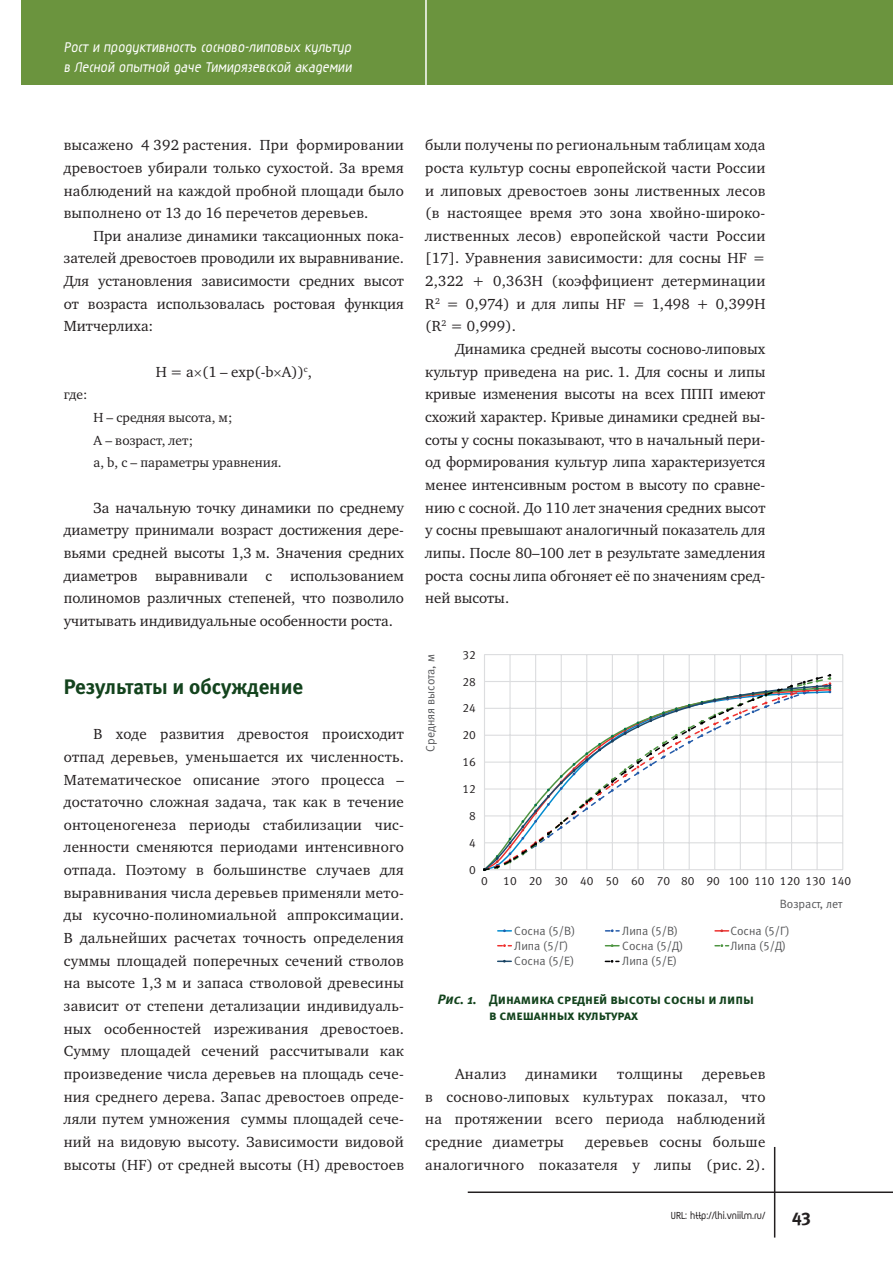
<style>
.page{position:relative;width:893px;height:1263px;background:#fff}
.page>*{position:absolute;margin:0;border:0;box-sizing:border-box;transform-origin:0 0}
.Zag_2{font:21px "Meta Bold LFC";color:#13431d}
.t1{font:18px "Meta Bold C";color:#231f20}
.t2{font:700 16.5px/19.8px "Magic C";color:#fff}
.Text{font:15px/22.6px "Charter C";letter-spacing:.015em;color:#231f20;text-align:justify}
.Text-2{font:13.5px "Charter C";color:#231f20}
.Ris_Zag{font:13.5px/16.2px "Meta Bold Caps C";color:#13431d}
.t3{font:12px "Meta Normal LFC";color:#57585a}
.t4{font:12px "Meta Normal LFC";color:#231f20}
.t5{font:700 12px "Magic C";color:#231f20}
.s1{font-style:italic}
</style>
<div class="page">
<div style="left:21px;top:0;width:872px;height:85px;background:#6b943e"></div>
<hr style="left:425px;top:0;width:2px;height:85px;background:#fff">
<hr style="left:468px;top:1191px;width:425px;height:2px;background:#231f20">
<hr style="left:774px;top:1147px;width:1px;height:90px;background:#231f20">
<hr style="left:484px;top:842px;width:359px;height:1px;background:#dcdddf">
<hr style="left:484px;top:815px;width:359px;height:1px;background:#dcdddf">
<hr style="left:484px;top:788px;width:359px;height:1px;background:#dcdddf">
<hr style="left:484px;top:761px;width:359px;height:2px;background:#dcdddf">
<hr style="left:484px;top:735px;width:359px;height:1px;background:#dcdddf">
<hr style="left:484px;top:708px;width:359px;height:1px;background:#dcdddf">
<hr style="left:484px;top:681px;width:359px;height:1px;background:#dcdddf">
<hr style="left:484px;top:654px;width:359px;height:1px;background:#dcdddf">
<hr style="left:509px;top:655px;width:2px;height:215px;background:#dcdddf">
<hr style="left:535px;top:655px;width:1px;height:215px;background:#dcdddf">
<hr style="left:561px;top:655px;width:1px;height:215px;background:#dcdddf">
<hr style="left:586px;top:655px;width:1px;height:215px;background:#dcdddf">
<hr style="left:612px;top:655px;width:1px;height:215px;background:#dcdddf">
<hr style="left:637px;top:655px;width:2px;height:215px;background:#dcdddf">
<hr style="left:663px;top:655px;width:1px;height:215px;background:#dcdddf">
<hr style="left:689px;top:655px;width:1px;height:215px;background:#dcdddf">
<hr style="left:714px;top:655px;width:1px;height:215px;background:#dcdddf">
<hr style="left:740px;top:655px;width:1px;height:215px;background:#dcdddf">
<hr style="left:765px;top:655px;width:1px;height:215px;background:#dcdddf">
<hr style="left:791px;top:655px;width:1px;height:215px;background:#dcdddf">
<hr style="left:816px;top:655px;width:2px;height:215px;background:#dcdddf">
<hr style="left:842px;top:655px;width:1px;height:215px;background:#dcdddf">
<hr style="left:484px;top:655px;width:1px;height:215px;background:#dcdddf">
<hr style="left:484px;top:869px;width:359px;height:1px;background:#dcdddf">
<svg style="left:485px;top:673px;width:347px;height:198px"></svg>
<svg style="left:496px;top:855px;width:3px;height:14px"></svg>
<svg style="left:509px;top:838px;width:2px;height:25px"></svg>
<svg style="left:521px;top:850px;width:3px;height:5px"></svg>
<svg style="left:534px;top:841px;width:3px;height:6px"></svg>
<svg style="left:547px;top:832px;width:3px;height:6px"></svg>
<svg style="left:560px;top:822px;width:3px;height:7px"></svg>
<svg style="left:573px;top:811px;width:2px;height:8px"></svg>
<svg style="left:585px;top:799px;width:3px;height:11px"></svg>
<svg style="left:598px;top:789px;width:3px;height:12px"></svg>
<svg style="left:611px;top:778px;width:3px;height:14px"></svg>
<svg style="left:624px;top:768px;width:2px;height:15px"></svg>
<svg style="left:637px;top:759px;width:2px;height:15px"></svg>
<svg style="left:649px;top:750px;width:3px;height:16px"></svg>
<svg style="left:662px;top:742px;width:3px;height:16px"></svg>
<svg style="left:675px;top:734px;width:3px;height:17px"></svg>
<svg style="left:688px;top:727px;width:2px;height:17px"></svg>
<svg style="left:701px;top:720px;width:2px;height:17px"></svg>
<svg style="left:713px;top:714px;width:3px;height:16px"></svg>
<svg style="left:726px;top:708px;width:3px;height:16px"></svg>
<svg style="left:739px;top:694px;width:3px;height:24px"></svg>
<svg style="left:752px;top:692px;width:2px;height:21px"></svg>
<svg style="left:765px;top:690px;width:2px;height:6px"></svg>
<svg style="left:777px;top:688px;width:3px;height:15px"></svg>
<svg style="left:790px;top:685px;width:3px;height:14px"></svg>
<svg style="left:803px;top:681px;width:3px;height:13px"></svg>
<svg style="left:816px;top:677px;width:2px;height:17px"></svg>
<svg style="left:828px;top:674px;width:3px;height:19px"></svg>
<svg style="left:498px;top:929px;width:13px;height:3px"></svg>
<svg style="left:606px;top:929px;width:13px;height:3px"></svg>
<svg style="left:715px;top:929px;width:14px;height:3px"></svg>
<svg style="left:498px;top:944px;width:13px;height:3px"></svg>
<svg style="left:605px;top:944px;width:14px;height:3px"></svg>
<svg style="left:715px;top:944px;width:14px;height:3px"></svg>
<svg style="left:498px;top:960px;width:13px;height:2px"></svg>
<svg style="left:605px;top:960px;width:14px;height:3px"></svg>
<p class="t2" style="left:64px;top:39px;width:292px">Рост и продуктивность сосново-липовых культур в Лесной опытной даче Тимирязевской академии</p>
<p class="Text" style="left:64px;top:134px;width:342px">высажено 4 392 растения. При формировании древостоев убирали только сухостой. За время наблюдений на каждой пробной площади было выполнено от 13 до 16 перечетов деревьев.</p>
<p class="Text" style="left:64px;top:225px;width:342px;text-indent:30px">При анализе динамики таксационных пока&shy;зателей древостоев проводили их выравнивание.<br>Для установления зависимости средних высот от возраста использовалась ростовая функция Митчерлиха:</p>
<p class="Text" style="left:156px;top:360px;width:158px">H = a (1 – exp(-b A))<sup>c</sup>,</p>
<p class="Text-2" style="left:64px;top:387px;width:25px">где:</p>
<p class="Text-2" style="left:94px;top:410px;width:140px">H – cредняя высота, м;</p>
<p class="Text-2" style="left:94px;top:433px;width:101px">A – возраст, лет;</p>
<p class="Text-2" style="left:94px;top:455px;width:190px">a, b, c – параметры уравнения.</p>
<p class="Text" style="left:64px;top:496px;width:342px;text-indent:30px">За начальную точку динамики по среднему диаметру принимали возраст достижения дере&shy;вьями средней высоты 1,3 м. Значения средних диаметров выравнивали с использованием полиномов различных степеней, что позволило учитывать индивидуальные особенности роста.</p>
<p class="Zag_2" style="left:64px;top:674px;width:241px">Результаты и обсуждение</p>
<p class="Text" style="left:64px;top:723px;width:342px;text-indent:30px">В ходе развития древостоя происходит отпад деревьев, уменьшается их численность.<br>Математическое описание этого процесса – достаточно сложная задача, так как в течение онтоценогенеза периоды стабилизации чис&shy;ленности сменяются периодами интенсивного отпада. Поэтому в большинстве случаев для выравнивания числа деревьев применяли мето&shy;ды кусочно-полиномиальной аппроксимации.<br>В дальнейших расчетах точность определения суммы площадей поперечных сечений стволов на высоте 1,3 м и запаса стволовой древесины зависит от степени детализации индивидуаль&shy;ных особенностей изреживания древостоев.<br>Сумму площадей сечений рассчитывали как произведение числа деревьев на площадь сече&shy;ния среднего дерева. Запас древостоев опреде&shy;ляли путем умножения суммы площадей сече&shy;ний на видовую высоту. Зависимости видовой высоты (HF) от средней высоты (H) древостоев</p>
<p class="Text" style="left:425px;top:134px;width:342px">были получены по региональным таблицам хода роста культур сосны европейской части России и липовых древостоев зоны лиственных лесов (в настоящее время это зона хвойно-широко&shy;лиственных лесов) европейской части России [17]. Уравнения зависимости: для сосны HF = 2,322 + 0,363H (коэффициент детерминации R<sup>2</sup> = 0,974) и для липы HF = 1,498 + 0,399H (R<sup>2</sup> = 0,999).</p>
<p class="Text" style="left:425px;top:338px;width:342px;text-indent:30px">Динамика средней высоты сосново-липовых культур приведена на рис. 1. Для сосны и липы кривые изменения высоты на всех ППП имеют схожий характер. Кривые динамики средней вы&shy;соты у сосны показывают, что в начальный пери&shy;од формирования культур липа характеризуется менее интенсивным ростом в высоту по сравне&shy;нию с сосной. До 110 лет значения средних высот у сосны превышают аналогичный показатель для липы. После 80–100 лет в результате замедления роста сосны липа обгоняет её по значениям сред&shy;ней высоты.</p>
<p class="t3" style="left:424px;top:752px;width:99px;rotate:-90deg">Средняя высота, м</p>
<p class="t4" style="left:462px;top:648px;width:15px">32</p>
<p class="t4" style="left:462px;top:675px;width:15px">28</p>
<p class="t4" style="left:462px;top:701px;width:15px">24</p>
<p class="t4" style="left:462px;top:728px;width:15px">20</p>
<p class="t4" style="left:462px;top:755px;width:15px">16</p>
<p class="t4" style="left:462px;top:782px;width:15px">12</p>
<p class="t4" style="left:469px;top:809px;width:8px">8</p>
<p class="t4" style="left:469px;top:836px;width:8px">4</p>
<p class="t4" style="left:469px;top:863px;width:8px">0</p>
<p class="t4" style="left:481px;top:874px;width:8px">0</p>
<p class="t4" style="left:503px;top:874px;width:349px">10 20 30 40 50 60 70 80 90 100 110 120 130 140</p>
<p class="t3" style="left:780px;top:897px;width:64px">Возраст, лет</p>
<p class="t3" style="left:514px;top:924px;width:62px">Сосна (5/В)</p>
<p class="t3" style="left:622px;top:924px;width:57px">Липа (5/В)</p>
<p class="t3" style="left:730px;top:924px;width:61px">Сосна (5/Г)</p>
<p class="t3" style="left:514px;top:939px;width:55px">Липа (5/Г)</p>
<p class="t3" style="left:622px;top:939px;width:62px">Сосна (5/Д)</p>
<p class="t3" style="left:730px;top:939px;width:57px">Липа (5/Д)</p>
<p class="t3" style="left:514px;top:954px;width:61px">Сосна (5/Е)</p>
<p class="t3" style="left:622px;top:954px;width:56px">Липа (5/Е)</p>
<p class="Ris_Zag" style="left:489px;top:991px;width:266px;text-indent:-51px"><span class="s1">Рис. 1.</span> Динамика средней высоты сосны и липы в смешанных культурах</p>
<p class="Text" style="left:455px;top:1063px;width:53px">Анализ</p>
<p class="Text" style="left:526px;top:1063px;width:73px">динамики</p>
<p class="Text" style="left:617px;top:1063px;width:67px">толщины</p>
<p class="Text" style="left:425px;top:1063px;width:342px;text-indent:277px">деревьев в сосново-липовых культурах показал, что на протяжении всего периода наблюдений средние диаметры</p>
<p class="Text" style="left:425px;top:1131px;width:342px;text-align:right">деревьев сосны больше<br>аналогичного показателя у липы (рис. 2).</p>
<p class="t5" style="left:671px;top:1210px;width:96px">URL: http://lhi.vniilm.ru/</p>
<p class="t1" style="left:792px;top:1205px;width:20px">43</p>
</div>
